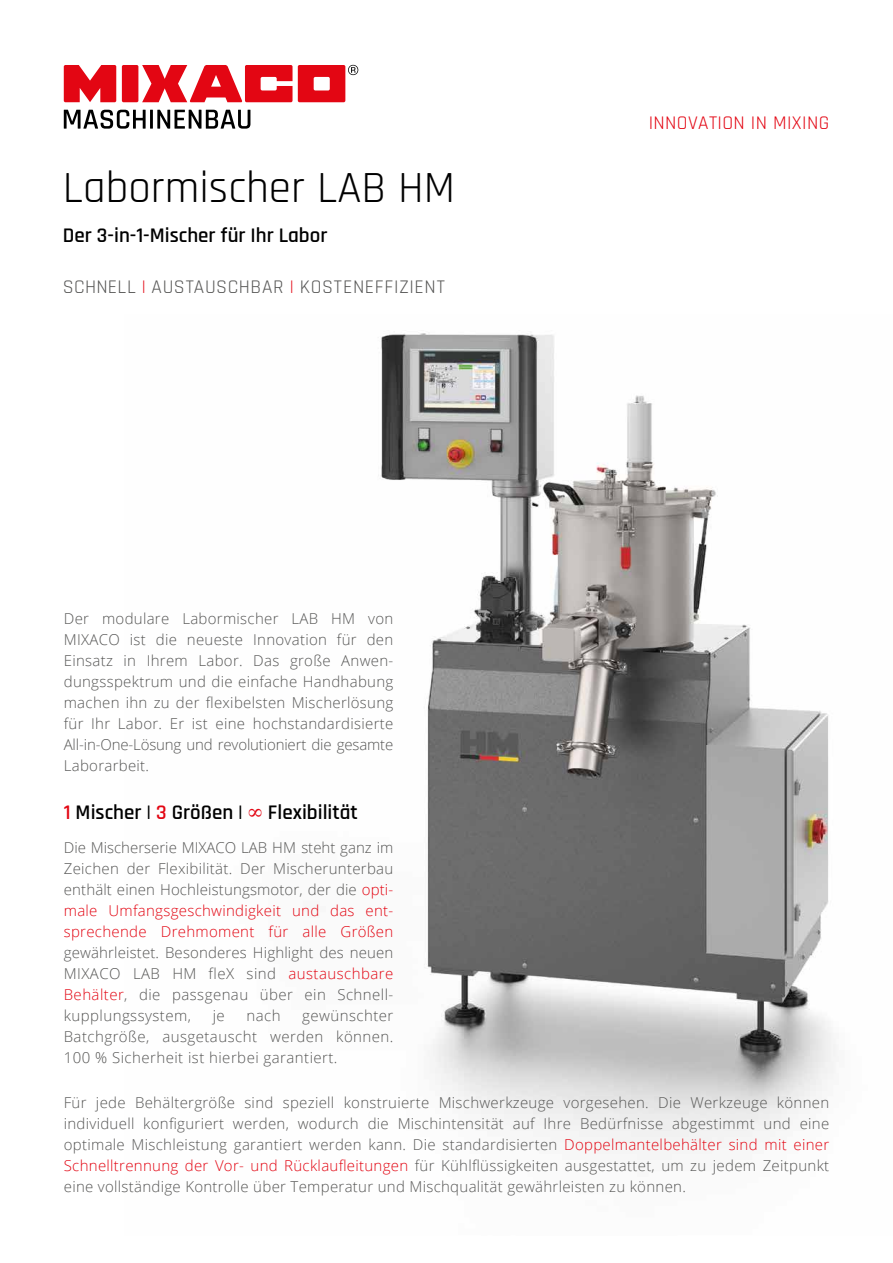
<style>
.page{position:relative;width:893px;height:1263px;background:#fff}
.page>*{position:absolute;margin:0;border:0;box-sizing:border-box;transform-origin:0 0}
.t1{font:45px "Rajdhani";color:#000}
.t2{font:600 21px "Rajdhani";color:#000}
.t3{font:19.5px "Rajdhani";letter-spacing:.03em;color:#575756}
.t4{font:19.5px "Rajdhani";letter-spacing:.02em;color:#e30613}
.t5{font:300 15px/21px "Open Sans";letter-spacing:.02em;color:#575756;text-align:justify}
.s1{color:#e30613}
</style>
<div class="page">
<img style="left:381px;top:333px;width:455px;height:816px">
<div style="left:122px;top:65px;width:16px;height:37px;background:#e30613;border-radius:2px"></div>
<svg style="left:64px;top:65px;width:52px;height:37px;background:#e72f3a"></svg>
<svg style="left:142px;top:65px;width:216px;height:37px"></svg>
<svg style="left:64px;top:110px;width:82px;height:19px"></svg>
<hr style="left:150px;top:110px;width:3px;height:19px;background:#000">
<svg style="left:157px;top:110px;width:93px;height:19px"></svg>
<h1 class="t1" style="left:63px;top:162px;width:394px">Labormischer LAB HM</h1>
<h2 class="t2" style="left:63px;top:223px;width:266px">Der 3-in-1-Mischer für Ihr Labor</h2>
<h3 class="t3" style="left:63px;top:276px;width:383px">SCHNELL <span class="s1">|</span> AUSTAUSCHBAR <span class="s1">|</span> KOSTENEFFIZIENT</h3>
<h3 class="t4" style="left:649px;top:111px;width:182px">INNOVATION IN MIXING</h3>
<p class="t5" style="left:64px;top:608px;width:331px">Der modulare Labormischer LAB HM von MIXACO ist die neueste Innovation für den Einsatz in Ihrem Labor. Das große Anwen&shy;dungsspektrum und die einfache Handhabung machen ihn zu der flexibelsten Mischerlösung für Ihr Labor. Er ist eine hochstandardisierte All-in-One-Lösung und revolutioniert die gesamte Laborarbeit.</p>
<h2 class="t2" style="left:64px;top:800px;width:296px"><span class="s1">1</span> Mischer | <span class="s1">3</span> Größen | <span class="s1">∞</span> Flexibilität</h2>
<p class="t5" style="left:64px;top:837px;width:331px">Die Mischerserie MIXACO LAB HM steht ganz im Zeichen der Flexibilität. Der Mischerunterbau enthält einen Hochleistungsmotor, der die <span class="s1">opti&shy;male Umfangsgeschwindigkeit und das ent&shy;sprechende Drehmoment für alle Größen</span></p>
<p class="t5" style="left:64px;top:942px;width:331px">gewährleistet. Besonderes Highlight des neuen MIXACO LAB HM fleX sind <span class="s1">austauschbare Behälter</span>, die passgenau über ein Schnell&shy;kupplungssystem,</p>
<p class="t5" style="left:64px;top:1005px;width:331px;text-indent:238px">gewünschter Batchgröße, ausgetauscht werden können.<br>100 % Sicherheit ist hierbei garantiert.</p>
<p class="t5" style="left:64px;top:1091px;width:767px">Für jede Behältergröße sind speziell konstruierte Mischwerkzeuge vorgesehen. Die Werkzeuge können individuell konfiguriert werden, wodurch die Mischintensität auf Ihre Bedürfnisse abgestimmt und eine optimale Mischleistung garantiert werden kann. Die standardisierten <span class="s1">Doppelmantelbehälter sind mit einer Schnelltrennung der Vor- und Rücklaufleitungen</span> für Kühlflüssigkeiten ausgestattet, um zu jedem Zeitpunkt eine vollständige Kontrolle über Temperatur und Mischqualität gewährleisten zu können.</p>
<p class="t5" style="left:213px;top:1005px;width:14px">je</p>
<p class="t5" style="left:246px;top:1005px;width:36px">nach</p>
</div>
